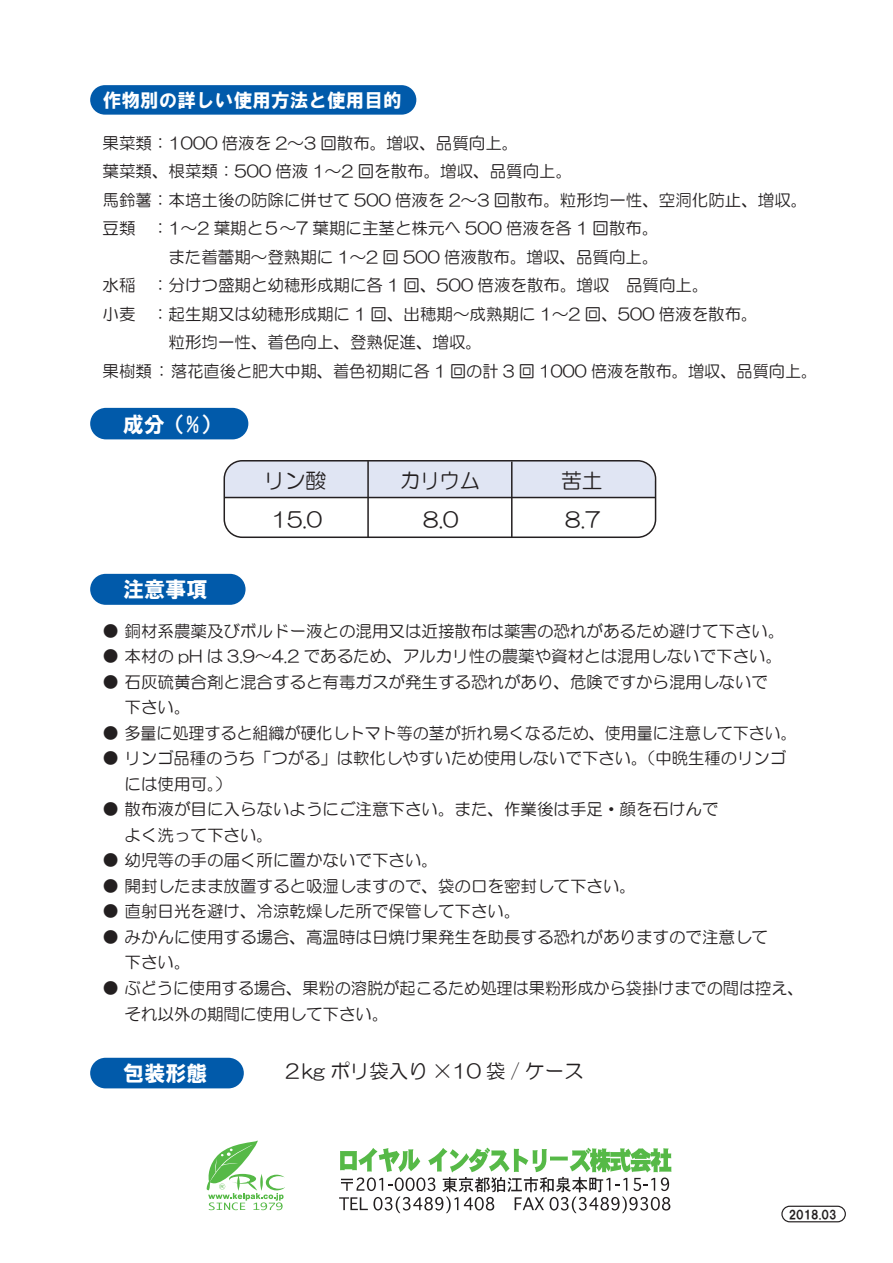
<style>
.page{position:relative;width:893px;height:1263px;background:#fff}
.page>*{position:absolute;margin:0;border:0;box-sizing:border-box;transform-origin:0 0}
.t1{font:21.45px "HGS Soei Kakugothic UB";color:#fff}
.t2{font:20.85px/39px "HG Maru Gothic MPRO";color:#231f20;text-align:center}
.t3{font:20.85px/39px "HG Maru Gothic MPRO";color:#231f20;text-align:center;scale:.95 1}
.t4{font:19.5px "HG Maru Gothic MPRO";color:#231f20}
.t5{font:19.05px "HGS Soei Kakugothic UB";color:#fff}
.t6{font:16.5px/25.5px "HG Maru Gothic MPRO";color:#231f20}
.t7{font:12px "HGS Soei Kakugothic UB";color:#231f20}
</style>
<div class="page">
<div style="left:781px;top:1206px;width:65px;height:16px;border:1px solid #231f20;border-radius:8px"></div>
<div style="left:90px;top:408px;width:158px;height:31px;background:#015aaa;border-radius:16px"></div>
<div style="left:90px;top:1058px;width:154px;height:30px;background:#015aaa;border-radius:15px"></div>
<div style="left:90px;top:574px;width:156px;height:31px;background:#015aaa;border-radius:16px"></div>
<div style="left:90px;top:85px;width:326px;height:30px;background:#015aaa;border-radius:15px"></div>
<div style="left:225px;top:461px;width:431px;height:36px;background:#e0e5f3"></div>
<div style="left:224px;top:460px;width:432px;height:78px;border:2px solid #231f20;border-radius:18px"></div>
<hr style="left:367px;top:461px;width:2px;height:76px;background:#231f20">
<hr style="left:511px;top:461px;width:2px;height:76px;background:#231f20">
<hr style="left:224px;top:497px;width:432px;height:1px;background:#231f20">
<svg style="left:206px;top:1140px;width:79px;height:70px"></svg>
<svg style="left:339px;top:1147px;width:332px;height:66px"></svg>
<p class="t5" style="left:103px;top:91px;width:300px">作物別の詳しい使用方法と使用目的</p>
<p class="t6" style="left:103px;top:130px;width:417px">果菜類：1000 倍液を 2〜3 回散布。増収、品質向上。</p>
<p class="t6" style="left:103px;top:158px;width:471px">葉菜類、根菜類：500 倍液 1〜2 回を散布。増収、品質向上。</p>
<p class="t6" style="left:103px;top:187px;width:706px">馬鈴薯：本培土後の防除に併せて 500 倍液を 2〜3 回散布。粒形均一性、空洞化防止、増収。</p>
<p class="t6" style="left:103px;top:215px;width:557px">豆類　：1〜2 葉期と５〜7 葉期に主茎と株元へ 500 倍液を各 1 回散布。</p>
<p class="t6" style="left:168px;top:244px;width:492px">また着蕾期〜登熟期に 1〜2 回 500 倍液散布。増収、品質向上。</p>
<p class="t6" style="left:103px;top:272px;width:607px">水稲　：分けつ盛期と幼穂形成期に各 1 回、500 倍液を散布。増収　品質向上。</p>
<p class="t6" style="left:103px;top:301px;width:657px">小麦　：起生期又は幼穂形成期に 1 回、出穂期〜成熟期に 1〜2 回、500 倍液を散布。</p>
<p class="t6" style="left:103px;top:329px;width:381px">　　　　粒形均一性、着色向上、登熟促進、増収。</p>
<p class="t6" style="left:103px;top:358px;width:716px">果樹類 ： 落花直後と肥大中期、着色初期に各 1 回の計 3 回 1000 倍液を散布。増収、品質向上。</p>
<h1 class="t1" style="left:123px;top:414px;width:99px">成分（%）</h1>
<h1 class="t1" style="left:123px;top:579px;width:86px">注意事項</h1>
<p class="t2" style="left:264px;top:460px;width:64px">リン酸<br>15.0</p>
<p class="t3" style="left:400px;top:460px;width:85px">カリウム<br>8.0</p>
<p class="t2" style="left:561px;top:460px;width:43px;text-align:left">苦土<br>8.7</p>
<p class="t6" style="left:103px;top:618px;width:683px">● 銅材系農薬及びボルドー液との混用又は近接散布は薬害の恐れがあるため避けて下さい。</p>
<p class="t6" style="left:103px;top:644px;width:681px">● 本材の pH は 3.9〜4.2 であるため、アルカリ性の農薬や資材とは混用しないで下さい。</p>
<p class="t6" style="left:125px;top:669px;width:645px;text-indent:-22px">● 石灰硫黄合剤と混合すると有毒ガスが発生する恐れがあり、危険ですから混用しないで下さい。</p>
<p class="t6" style="left:103px;top:720px;width:696px">● 多量に処理すると組織が硬化しトマト等の茎が折れ易くなるため、使用量に注意して下さい。</p>
<p class="t6" style="left:125px;top:746px;width:663px;text-indent:-22px">● リンゴ品種のうち「つがる」は軟化しやすいため使用しないで下さい。（中晩生種のリンゴには使用可。）</p>
<p class="t6" style="left:125px;top:797px;width:596px;text-indent:-22px">● 散布液が目に入らないようにご注意下さい。また、作業後は手足・顔を石けんでよく洗って下さい。</p>
<p class="t6" style="left:103px;top:848px;width:337px">● 幼児等の手の届く所に置かないで下さい。</p>
<p class="t6" style="left:103px;top:873px;width:535px">● 開封したまま放置すると吸湿しますので、袋の口を密封して下さい。</p>
<p class="t6" style="left:103px;top:899px;width:419px">● 直射日光を避け、冷涼乾燥した所で保管して下さい。</p>
<p class="t6" style="left:125px;top:924px;width:645px;text-indent:-22px">● みかんに使用する場合、高温時は日焼け果発生を助長する恐れがありますので注意して下さい。</p>
<p class="t6" style="left:125px;top:975px;width:681px;text-indent:-22px">● ぶどうに使用する場合、果粉の溶脱が起こるため処理は果粉形成から袋掛けまでの間は控え、それ以外の期間に使用して下さい。</p>
<h1 class="t1" style="left:123px;top:1062px;width:86px">包装形態</h1>
<p class="t4" style="left:282px;top:1061px;width:303px">２kg ポリ袋入り ×10 袋 / ケース</p>
<p class="t7" style="left:789px;top:1208px;width:50px">2018.03</p>
</div>
